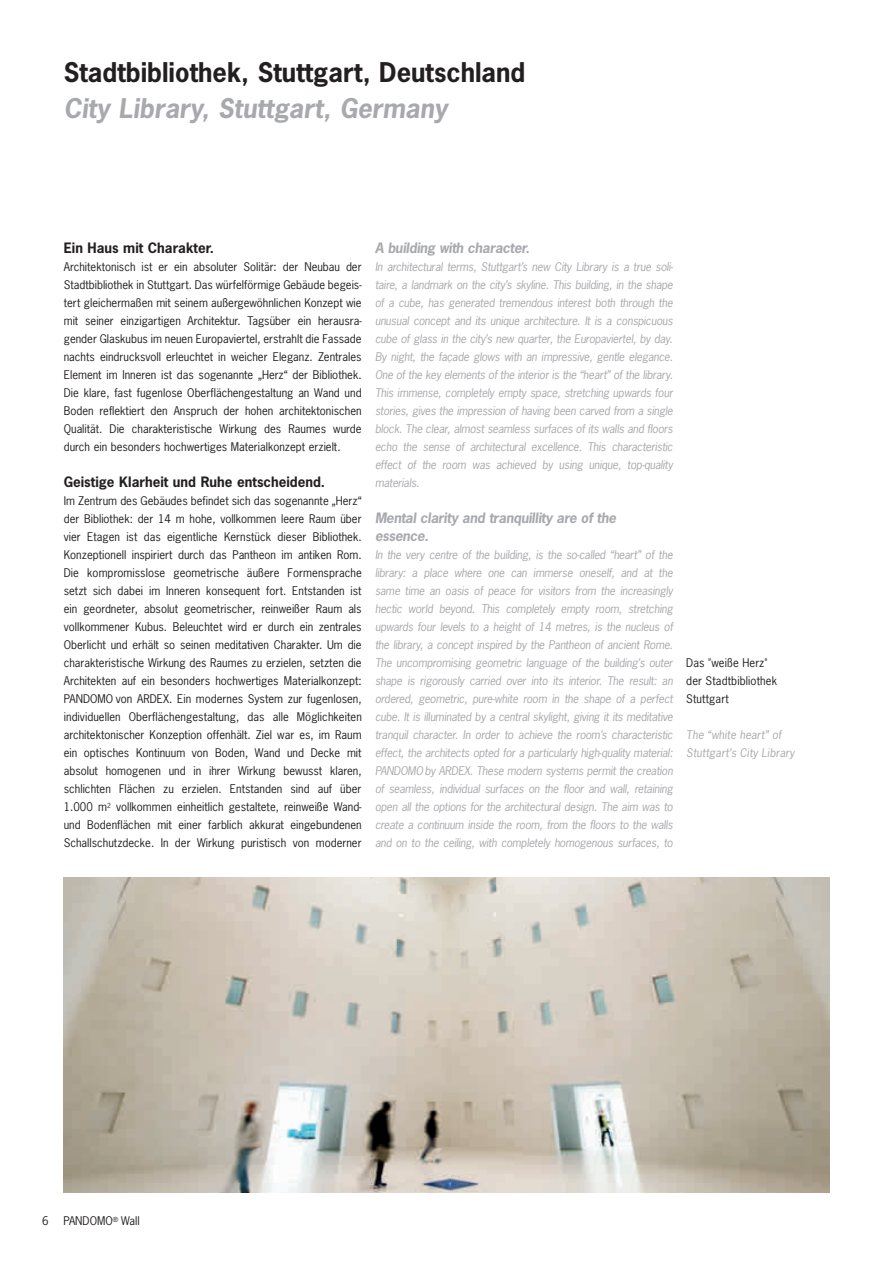
<style>
.page{position:relative;width:893px;height:1263px;background:#fff}
.page>*{position:absolute;margin:0;border:0;box-sizing:border-box;transform-origin:0 0}
.t1{font:700 25.5px "News Gothic";color:#231f20}
.t2{font:italic 700 25.5px "News Gothic";color:#a8a9ad}
.t3{font:italic 700 13.5px/18px "News Gothic";letter-spacing:-.02em;color:#a8a9ad}
.t4{font:700 13.5px "News Gothic";color:#231f20}
.t5{font:11.25px/18px "News Gothic";color:#231f20;text-align:justify}
.t6{font:italic 11.25px/18px "News Gothic Std";letter-spacing:-.02em;color:#a8a9ad;text-align:justify}
.t7{font:italic 11.25px/18px "News Gothic Std";letter-spacing:.01em;color:#a8a9ad}
</style>
<div class="page">
<img style="left:64px;top:878px;width:765px;height:315px">
<h1 class="t1" style="left:64px;top:56px;width:463px">Stadtbibliothek, Stuttgart, Deutschland</h1>
<h1 class="t2" style="left:64px;top:92px;width:385px">City Library, Stuttgart, Germany</h1>
<p class="t4" style="left:64px;top:239px;width:152px">Ein Haus mit Charakter.</p>
<p class="t5" style="left:64px;top:258px;width:299px">Architektonisch ist er ein absoluter Solitär: der Neubau der Stadtbibliothek in Stuttgart. Das würfelförmige Gebäude begeis&shy;tert gleichermaßen mit seinem außergewöhnlichen Konzept wie mit seiner einzigartigen Architektur. Tagsüber ein herausra&shy;gender Glaskubus im neuen Europaviertel, erstrahlt die Fassade nachts eindrucksvoll erleuchtet in weicher Eleganz. Zentrales Element im Inneren ist das sogenannte „Herz“ der Bibliothek.<br>Die klare, fast fugenlose Oberflächengestaltung an Wand und Boden reflektiert den Anspruch der hohen architektonischen Qualität. Die charakteristische Wirkung des Raumes wurde durch ein besonders hochwertiges Materialkonzept erzielt.</p>
<p class="t4" style="left:64px;top:473px;width:263px">Geistige Klarheit und Ruhe entscheidend.</p>
<p class="t5" style="left:64px;top:492px;width:300px">Im Zentrum des Gebäudes befindet sich das sogenannte „Herz“ der Bibliothek: der 14 m hohe, vollkommen leere Raum über vier Etagen ist das eigentliche Kernstück dieser Bibliothek.<br>Konzeptionell inspiriert durch das Pantheon im antiken Rom.<br>Die kompromisslose geometrische äußere Formensprache setzt sich dabei im Inneren konsequent fort. Entstanden ist ein geordneter, absolut geometrischer, reinweißer Raum als vollkommener Kubus. Beleuchtet wird er durch ein zentrales Oberlicht und erhält so seinen meditativen Charakter. Um die charakteristische Wirkung des Raumes zu erzielen, setzten die Architekten auf ein besonders hochwertiges Materialkonzept:<br>PANDOMO von ARDEX. Ein modernes System zur fugenlosen, individuellen Oberflächengestaltung, das alle Möglichkeiten architektonischer Konzeption offenhält. Ziel war es, im Raum ein optisches Kontinuum von Boden, Wand und Decke mit absolut homogenen und in ihrer Wirkung bewusst klaren, schlichten Flächen zu erzielen. Entstanden sind auf über 1.000 m<sup>2</sup> vollkommen einheitlich gestaltete, reinweiße Wand&shy;und Bodenflächen mit einer farblich akkurat eingebundenen Schallschutzdecke. In der Wirkung puristisch von moderner</p>
<p class="t3" style="left:375px;top:239px;width:156px">A building with character.</p>
<p class="t6" style="left:375px;top:258px;width:300px">In architectural terms, Stuttgart’s new City Library is a true soli&shy;taire, a landmark on the city’s skyline. This building, in the shape of a cube, has generated tremendous interest both through the unusual concept and its unique architecture. It is a conspicuous cube of glass in the city’s new quarter, the Europaviertel, by day.<br>By night, the façade glows with an impressive, gentle elegance.<br>One of the key elements of the interior is the “heart” of the library.<br>This immense, completely empty space, stretching upwards four stories, gives the impression of having been carved from a single block. The clear, almost seamless surfaces of its walls and floors echo the sense of architectural excellence. This characteristic effect of the room was achieved by using unique, top-quality materials.</p>
<p class="t3" style="left:375px;top:509px;width:243px">Mental clarity and tranquillity are of the essence.</p>
<p class="t6" style="left:375px;top:546px;width:299px">In the very centre of the building, is the so-called “heart” of the library: a place where one can immerse oneself, and at the same time an oasis of peace for visitors from the increasingly hectic world beyond. This completely empty room, stretching upwards four levels to a height of 14 metres, is the nucleus of the library, a concept inspired by the Pantheon of ancient Rome.<br>The uncompromising geometric language of the building’s outer shape is rigorously carried over into its interior. The result: an ordered, geometric, pure-white room in the shape of a perfect cube. It is illuminated by a central skylight, giving it its meditative tranquil character. In order to achieve the room’s characteristic effect, the architects opted for a particularly high-quality material:<br>PANDOMO by ARDEX. These modern systems permit the creation of seamless, individual surfaces on the floor and wall, retaining open all the options for the architectural design. The aim was to create a continuum inside the room, from the floors to the walls and on to the ceiling, with completely homogenous surfaces, to</p>
<p class="t5" style="left:686px;top:654px;width:92px;text-align:left">Das "weiße Herz" der Stadtbibliothek<br>Stuttgart</p>
<p class="t7" style="left:686px;top:726px;width:110px">The “white heart” of<br>Stuttgart’s City Library</p>
<p class="t5" style="left:42px;top:1212px;width:8px">6</p>
<p class="t5" style="left:63px;top:1212px;width:78px">PANDOMO<sup>®</sup> Wall</p>
</div>
